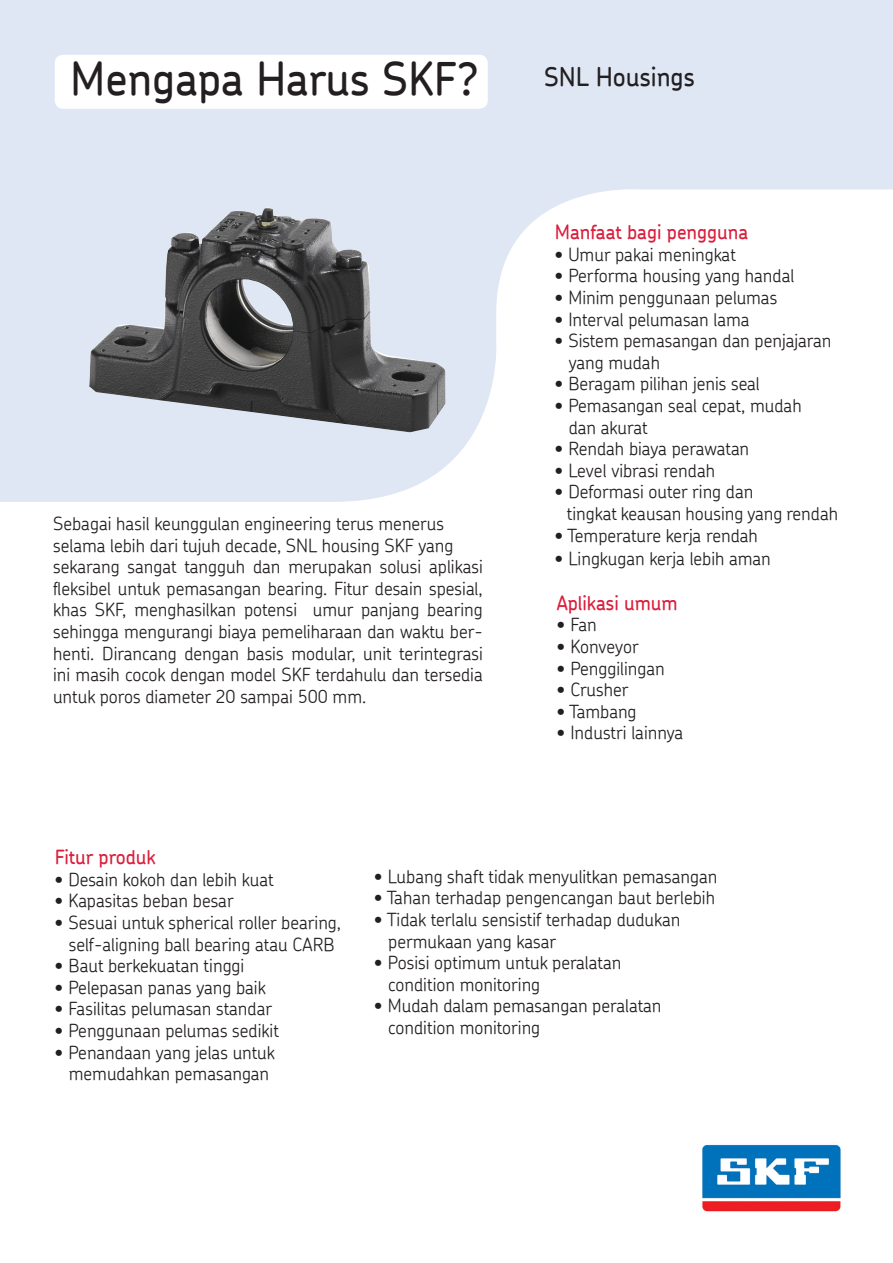
<style>
.page{position:relative;width:893px;height:1263px;background:#fff}
.page>*{position:absolute;margin:0;border:0;box-sizing:border-box;transform-origin:0 0}
.t1{font:500 45px "SKF Chevin";color:#231f20}
.t2{font:500 25.5px "SKF Chevin";color:#231f20}
.t3{font:500 19.5px "SKF Chevin";color:#da1f3d}
.t4{font:300 18px/21.6px "SKF Chevin";color:#231f20;text-align:justify}
</style>
<div class="page">
<img style="left:702px;top:1144px;width:139px;height:68px">
<svg style="left:0;top:0;width:893px;height:502px;fill:#dfe7f4"></svg>
<div style="left:55px;top:55px;width:433px;height:54px;background:#fff;border-radius:9px"></div>
<svg style="left:66px;top:394px;width:396px;height:47px;background:#a3a8b1"></svg>
<svg style="left:66px;top:193px;width:398px;height:201px;background:#95999f"></svg>
<svg style="left:243px;top:279px;width:50px;height:46px;background:#9da1a8"></svg>
<h1 class="t1" style="left:70px;top:50px;width:411px">Mengapa Harus SKF?</h1>
<p class="t4" style="left:53px;top:512px;width:392px">Sebagai hasil keunggulan engineering terus menerus</p>
<p class="t4" style="left:53px;top:534px;width:402px">selama lebih dari tujuh decade, SNL housing SKF yang</p>
<p class="t4" style="left:53px;top:556px;width:431px">sekarang sangat tangguh dan merupakan solusi aplikasi fleksibel untuk pemasangan bearing. Fitur desain spesial, khas SKF, menghasilkan potensi umur panjang bearing sehingga mengurangi biaya pemeliharaan dan waktu ber&shy;henti. Dirancang dengan basis modular, unit terintegrasi ini masih cocok dengan model SKF terdahulu dan tersedia untuk poros diameter 20 sampai 500 mm.</p>
<p class="t2" style="left:544px;top:60px;width:152px">SNL Housings</p>
<p class="t3" style="left:555px;top:220px;width:195px">Manfaat bagi pengguna</p>
<p class="t4" style="left:555px;top:243px;width:183px">• Umur pakai meningkat</p>
<p class="t4" style="left:555px;top:265px;width:241px">• Performa housing yang handal</p>
<p class="t4" style="left:555px;top:286px;width:224px">• Minim penggunaan pelumas</p>
<p class="t4" style="left:555px;top:308px;width:196px">• Interval pelumasan lama</p>
<p class="t4" style="left:555px;top:330px;width:278px">• Sistem pemasangan dan penjajaran</p>
<p class="t4" style="left:569px;top:351px;width:93px">yang mudah</p>
<p class="t4" style="left:555px;top:373px;width:207px">• Beragam pilihan jenis seal</p>
<p class="t4" style="left:555px;top:394px;width:248px">• Pemasangan seal cepat, mudah</p>
<p class="t4" style="left:569px;top:416px;width:81px">dan akurat</p>
<p class="t4" style="left:555px;top:438px;width:196px">• Rendah biaya perawatan</p>
<p class="t4" style="left:555px;top:459px;width:162px">• Level vibrasi rendah</p>
<p class="t4" style="left:555px;top:481px;width:200px">• Deformasi outer ring dan</p>
<p class="t4" style="left:567px;top:502px;width:273px">tingkat keausan housing yang rendah</p>
<p class="t4" style="left:555px;top:524px;width:205px">• Temperature kerja rendah</p>
<p class="t4" style="left:555px;top:547px;width:218px">• Lingkugan kerja lebih aman</p>
<p class="t3" style="left:557px;top:590px;width:122px">Aplikasi umum</p>
<p class="t4" style="left:557px;top:614px;width:42px">• Fan</p>
<p class="t4" style="left:557px;top:635px;width:84px">• Konveyor</p>
<p class="t4" style="left:557px;top:657px;width:110px">• Penggilingan</p>
<p class="t4" style="left:557px;top:678px;width:73px">• Crusher</p>
<p class="t4" style="left:557px;top:700px;width:81px">• Tambang</p>
<p class="t4" style="left:557px;top:722px;width:128px">• Industri lainnya</p>
<p class="t3" style="left:55px;top:844px;width:103px">Fitur produk</p>
<p class="t4" style="left:55px;top:868px;width:220px">• Desain kokoh dan lebih kuat</p>
<p class="t4" style="left:55px;top:890px;width:180px">• Kapasitas beban besar</p>
<p class="t4" style="left:55px;top:911px;width:288px">• Sesuai untuk spherical roller bearing,</p>
<p class="t4" style="left:69px;top:933px;width:267px">self-aligning ball bearing atau CARB</p>
<p class="t4" style="left:55px;top:954px;width:191px">• Baut berkekuatan tinggi</p>
<p class="t4" style="left:55px;top:976px;width:213px">• Pelepasan panas yang baik</p>
<p class="t4" style="left:55px;top:998px;width:219px">• Fasilitas pelumasan standar</p>
<p class="t4" style="left:55px;top:1019px;width:226px">• Penggunaan pelumas sedikit</p>
<p class="t4" style="left:55px;top:1041px;width:222px">• Penandaan yang jelas untuk</p>
<p class="t4" style="left:69px;top:1062px;width:202px">memudahkan pemasangan</p>
<p class="t4" style="left:374px;top:865px;width:345px">• Lubang shaft tidak menyulitkan pemasangan</p>
<p class="t4" style="left:374px;top:887px;width:342px">• Tahan terhadap pengencangan baut berlebih</p>
<p class="t4" style="left:374px;top:908px;width:308px">• Tidak terlalu sensistif terhadap dudukan</p>
<p class="t4" style="left:388px;top:930px;width:170px">permukaan yang kasar</p>
<p class="t4" style="left:374px;top:951px;width:249px">• Posisi optimum untuk peralatan</p>
<p class="t4" style="left:388px;top:973px;width:153px">condition monitoring</p>
<p class="t4" style="left:374px;top:995px;width:289px">• Mudah dalam pemasangan peralatan</p>
<p class="t4" style="left:388px;top:1016px;width:153px">condition monitoring</p>
</div>
